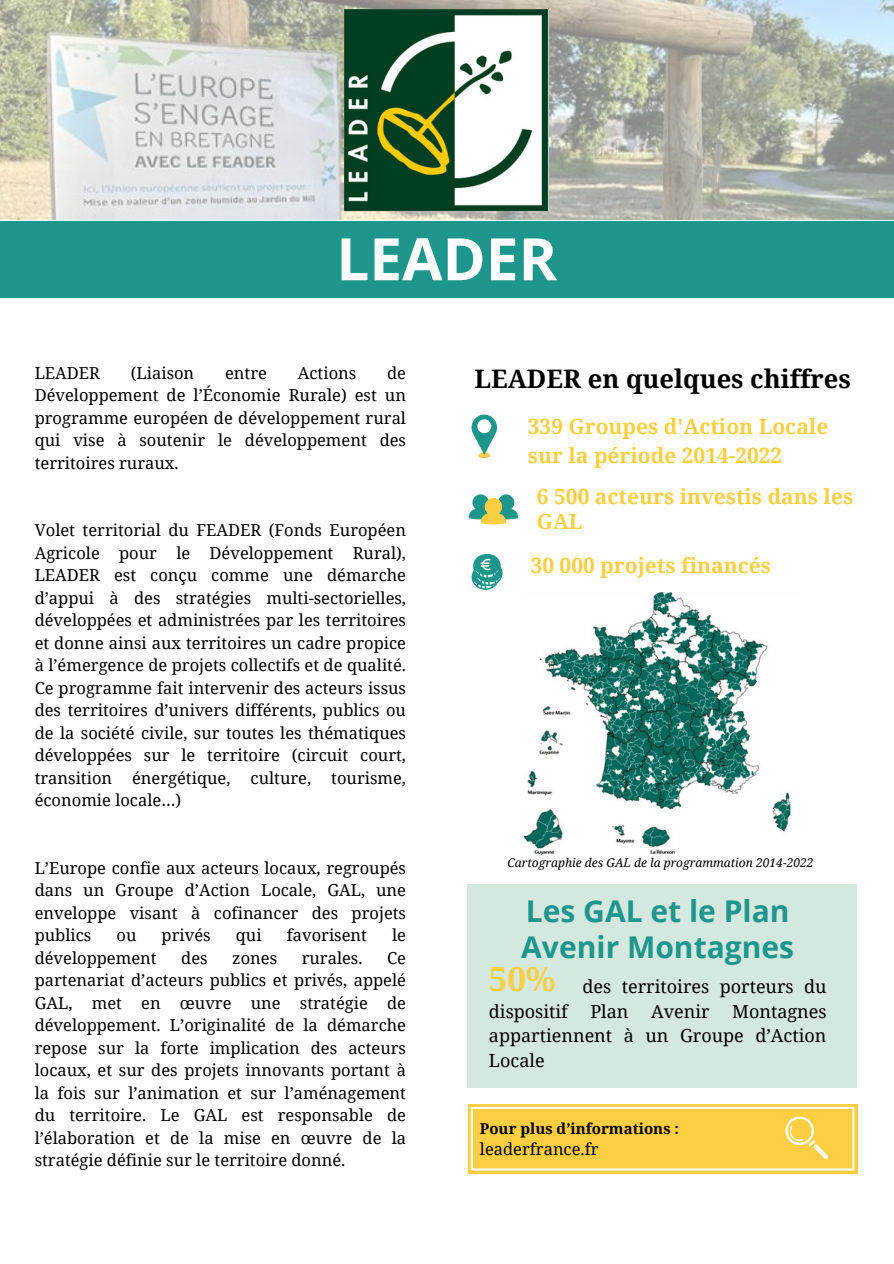
<style>
.page{position:relative;width:894px;height:1264px;background:#fff}
.page>*{position:absolute;margin:0;border:0;box-sizing:border-box;transform-origin:0 0}
.t1{font:700 58.5px "Open Sans";color:#fff}
.t2{font:700 33px "Noto Serif";color:#fdce42}
.t3{font:700 30px/36px "Open Sans";color:#1f968c}
.t4{font:700 25.5px "Noto Serif";color:#000}
.t5{font:700 21px/29.2px "Noto Serif";color:#fdce42}
.t6{font:18px/24.8px "Noto Serif";color:#000;text-align:justify}
.t7{font:16.5px/22.5px "Noto Serif";color:#000;text-align:justify}
.t8{font:700 15px "Noto Serif";color:#000}
.t9{font:italic 12px "Noto Serif";color:#000}
</style>
<div class="page">
<div style="left:0;top:0;width:893px;height:298px;background:#1f968c"></div>
<svg style="left:0;top:0;width:893px;height:220px"></svg>
<img style="left:345px;top:9px;width:203px;height:202px">
<svg style="left:478px;top:453px;width:12px;height:5px"></svg>
<div style="left:478px;top:452px;width:12px;height:5px;background:#fcd24f;border-radius:50%"></div>
<svg style="left:471px;top:414px;width:26px;height:41px"></svg>
<div style="left:477px;top:419px;width:14px;height:14px;background:#fff;border-radius:50%"></div>
<svg style="left:471px;top:554px;width:31px;height:36px"></svg>
<svg style="left:468px;top:494px;width:50px;height:30px"></svg>
<img style="left:524px;top:592px;width:267px;height:263px">
<div style="left:467px;top:1103px;width:390px;height:70px;background:linear-gradient(to right,#fdce42,#fdce42)"></div>
<svg style="left:470px;top:1106px;width:384px;height:64px"></svg>
<div style="left:467px;top:884px;width:389px;height:204px;background:#d4e8e0"></div>
<p class="t1" style="left:336px;top:218px;width:222px">LEADER</p>
<p class="t7" style="left:35px;top:361px;width:373px;text-indent:352px">de Développement de l’Économie Rurale) est un programme européen de développement rural qui vise à soutenir le développement des territoires ruraux.</p>
<p class="t7" style="left:35px;top:361px;width:67px">LEADER</p>
<p class="t7" style="left:131px;top:361px;width:65px">(Liaison</p>
<p class="t7" style="left:225px;top:361px;width:43px">entre</p>
<p class="t7" style="left:298px;top:361px;width:60px">Actions</p>
<h1 class="t7" style="left:35px;top:518px;width:373px">Volet territorial du FEADER (Fonds Européen Agricole pour le Développement Rural), LEADER est conçu comme une démarche d’appui à des stratégies multi-sectorielles, développées et administrées par les territoires et donne ainsi aux territoires un cadre propice à l’émergence de projets collectifs et de qualité.<br>Ce programme fait intervenir des acteurs issus des territoires d’univers différents, publics ou de la société civile, sur toutes les thématiques développées sur le territoire (circuit court, transition énergétique, culture, tourisme, économie locale…)</h1>
<h5 class="t7" style="left:35px;top:856px;width:373px">L’Europe confie aux acteurs locaux, regroupés dans un Groupe d’Action Locale, GAL, une enveloppe visant à cofinancer des projets publics</h5>
<h5 class="t7" style="left:116px;top:923px;width:21px">ou</h5>
<h5 class="t7" style="left:162px;top:923px;width:50px">privés</h5>
<h5 class="t7" style="left:236px;top:923px;width:27px">qui</h5>
<h5 class="t7" style="left:287px;top:923px;width:82px">favorisent</h5>
<h5 class="t7" style="left:392px;top:923px;width:15px">le</h5>
<h5 class="t7" style="left:35px;top:946px;width:123px">développement</h5>
<h5 class="t7" style="left:181px;top:946px;width:28px">des</h5>
<h5 class="t7" style="left:232px;top:946px;width:46px">zones</h5>
<h5 class="t7" style="left:301px;top:946px;width:62px">rurales.</h5>
<h5 class="t7" style="left:35px;top:946px;width:373px;text-indent:352px">Ce partenariat d’acteurs publics et privés, appelé GAL, met en œuvre une stratégie de développement. L’originalité de la démarche repose sur la forte implication des acteurs locaux, et sur des projets innovants portant à la fois sur l’animation et sur l’aménagement du territoire. Le GAL est responsable de l’élaboration et de la mise en œuvre de la stratégie définie sur le territoire donné.</h5>
<h5 class="t4" style="left:474px;top:360px;width:378px">LEADER en quelques chiffres</h5>
<h5 class="t5" style="left:527px;top:411px;width:302px">339 Groupes d'Action Locale sur la période 2014-2022</h5>
<p class="t5" style="left:537px;top:483px;width:317px;line-height:24.8px">6 500 acteurs investis dans les<br>GAL</p>
<h3 class="t5" style="left:530px;top:550px;width:242px">30 000 projets financés</h3>
<p class="t9" style="left:507px;top:853px;width:307px">Cartographie des GAL de la programmation 2014-2022</p>
<p class="t3" style="left:521px;top:892px;width:274px">Les GAL et le Plan<br>Avenir Montagnes</p>
<h4 class="t2" style="left:488px;top:956px;width:68px">50%</h4>
<p class="t6" style="left:582px;top:973px;width:245px">des territoires porteurs du</p>
<p class="t6" style="left:488px;top:998px;width:80px">dispositif</p>
<p class="t6" style="left:488px;top:998px;width:339px;text-indent:101px">Plan Avenir Montagnes appartiennent à un Groupe d’Action Locale</p>
<h4 class="t8" style="left:479px;top:1117px;width:201px">Pour plus d’informations :</h4>
<h4 class="t7" style="left:479px;top:1137px;width:120px">leaderfrance.fr</h4>
</div>
